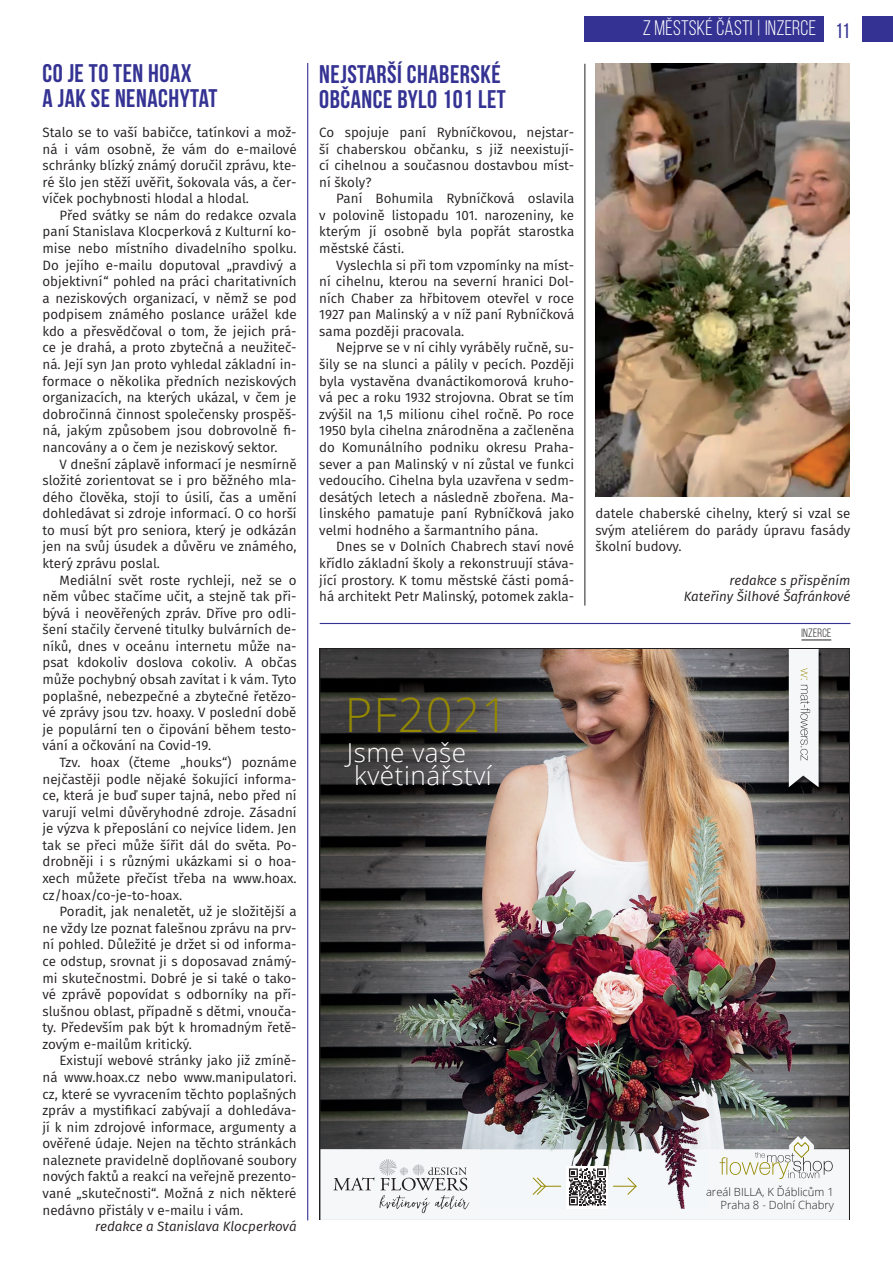
<style>
.page{position:relative;width:893px;height:1263px;background:#fff}
.page>*{position:absolute;margin:0;border:0;box-sizing:border-box;transform-origin:0 0}
.t1{font:300 47.1px "Open Sans";letter-spacing:.02em;color:#958900}
.t2{font:300 26.1px/22.5px "Open Sans";letter-spacing:.02em;color:#fff}
.t3{font:700 25.5px/25.5px "Bebas Neue";letter-spacing:.02em;color:#343293}
.t4{font:21px "Bebas Neue";letter-spacing:.01em;color:#fff}
.t5{font:13.5px/16.6px "Fira Sans";color:#231f20;text-align:justify}
.t6{font:italic 13.5px/16.6px "Fira Sans";color:#231f20;text-align:right}
.t7{font:12px "Bebas Neue";letter-spacing:.02em;color:#231f20}
.t8{font:300 11.25px/13.5px "Open Sans";color:#231f20;text-align:right}
.s1{font-weight:300}
.s2{color:#343293}
</style>
<div class="page">
<img style="left:320px;top:648px;width:530px;height:571px">
<hr style="left:585px;top:64px;width:1px;height:541px;background:#231f20">
<img style="left:595px;top:64px;width:255px;height:432px">
<hr style="left:801px;top:640px;width:30px;height:1px;background:#231f20">
<hr style="left:307px;top:63px;width:1px;height:1157px;background:#343293">
<hr style="left:320px;top:623px;width:530px;height:1px;background:#343293">
<div style="left:863px;top:16px;width:30px;height:26px;background:#343293"></div>
<div style="left:584px;top:16px;width:239px;height:26px;background:#343293"></div>
<h3 class="t3" style="left:43px;top:60px;width:176px">CO JE TO TEN HOAX<br>A JAK SE NENACHYTAT</h3>
<p class="t5" style="left:43px;top:124px;width:256px">Stalo se to vaší babičce, tatínkovi a mož&shy;ná i vám osobně, že vám do e-mailové schránky blízký známý doručil zprávu, kte&shy;ré šlo jen stěží uvěřit, šokovala vás, a čer&shy;víček pochybnosti hlodal a hlodal.</p>
<p class="t5" style="left:43px;top:207px;width:256px;text-indent:17px">Před svátky se nám do redakce ozvala paní Stanislava Klocperková z Kulturní ko&shy;mise nebo místního divadelního spolku.<br>Do jejího e-mailu doputoval „pravdivý a objektivní“ pohled na práci charitativních a neziskových organizací, v němž se pod podpisem známého poslance urážel kde kdo a přesvědčoval o tom, že jejich prá&shy;ce je drahá, a proto zbytečná a neužiteč&shy;ná. Její syn Jan proto vyhledal základní in&shy;formace o několika předních neziskových organizacích, na kterých ukázal, v čem je dobročinná činnost společensky prospěš&shy;ná, jakým způsobem jsou dobrovolně fi&shy;nancovány a o čem je neziskový sektor.</p>
<p class="t5" style="left:43px;top:455px;width:256px;text-indent:17px">V dnešní záplavě informací je nesmírně složité zorientovat se i pro běžného mla&shy;dého člověka, stojí to úsilí, čas a umění dohledávat si zdroje informací. O co horší to musí být pro seniora, který je odkázán jen na svůj úsudek a důvěru ve známého, který zprávu poslal.</p>
<p class="t5" style="left:43px;top:571px;width:256px;text-indent:17px">Mediální svět roste rychleji, než se o něm vůbec stačíme učit, a stejně tak při&shy;bývá i neověřených zpráv. Dříve pro odli&shy;šení stačily červené titulky bulvárních de&shy;níků, dnes v oceánu internetu může na&shy;psat kdokoliv doslova cokoliv. A občas může pochybný obsah zavítat i k vám. Tyto poplašné, nebezpečné a zbytečné řetězo&shy;vé zprávy jsou tzv. hoaxy. V poslední době je populární ten o čipování během testo&shy;vání a očkování na Covid-19.</p>
<p class="t5" style="left:43px;top:754px;width:256px;text-indent:17px">Tzv. hoax (čteme „houks“) poznáme nejčastěji podle nějaké šokující informa&shy;ce, která je buď super tajná, nebo před ní varují velmi důvěryhodné zdroje. Zásadní je výzva k přeposlání co nejvíce lidem. Jen tak se přeci může šířit dál do světa. Po&shy;drobněji i s různými ukázkami si o hoa&shy;xech můžete přečíst třeba na www.hoax. cz/hoax/co-je-to-hoax.</p>
<p class="t5" style="left:43px;top:903px;width:256px;text-indent:17px">Poradit, jak nenaletět, už je složitější a ne vždy lze poznat falešnou zprávu na prv&shy;ní pohled. Důležité je držet si od informa&shy;ce odstup, srovnat ji s doposavad známý&shy;mi skutečnostmi. Dobré je si také o tako&shy;vé zprávě popovídat s odborníky na pří&shy;slušnou oblast, případně s dětmi, vnouča&shy;ty. Především pak být k hromadným řetě&shy;zovým e-mailům kritický.</p>
<p class="t5" style="left:43px;top:1052px;width:256px;text-indent:17px">Existují webové stránky jako již zmíně&shy;ná www.hoax.cz nebo www.manipulatori. cz, které se vyvracením těchto poplašných zpráv a mystifikací zabývají a dohledáva&shy;jí k nim zdrojové informace, argumenty a ověřené údaje. Nejen na těchto stránkách naleznete pravidelně doplňované soubory nových faktů a reakcí na veřejně prezento&shy;vané „skutečnosti“. Možná z nich některé nedávno přistály v e-mailu i vám.</p>
<p class="t6" style="left:95px;top:1218px;width:203px">redakce a Stanislava Klocperková</p>
<h3 class="t3" style="left:319px;top:61px;width:188px">NEJSTARŠÍ CHABERSKÉ<br>OBČANCE BYLO 101 LET</h3>
<p class="t5" style="left:319px;top:124px;width:256px">Co spojuje paní Rybníčkovou, nejstar&shy;ší chaberskou občanku, s již neexistují&shy;cí cihelnou a současnou dostavbou míst&shy;ní školy?</p>
<p class="t5" style="left:319px;top:190px;width:256px;text-indent:17px">Paní Bohumila Rybníčková oslavila v polovině listopadu 101. narozeniny, ke kterým jí osobně byla popřát starostka městské části.</p>
<p class="t5" style="left:319px;top:256px;width:256px;text-indent:17px">Vyslechla si při tom vzpomínky na míst&shy;ní cihelnu, kterou na severní hranici Dol&shy;ních Chaber za hřbitovem otevřel v roce 1927 pan Malinský a v níž paní Rybníčková sama později pracovala.</p>
<p class="t5" style="left:319px;top:339px;width:256px;text-indent:17px">Nejprve se v ní cihly vyráběly ručně, su&shy;šily se na slunci a pálily v pecích. Později byla vystavěna dvanáctikomorová kruho&shy;vá pec a roku 1932 strojovna. Obrat se tím zvýšil na 1,5 milionu cihel ročně. Po roce 1950 byla cihelna znárodněna a začleněna do Komunálního podniku okresu Praha&shy;sever a pan Malinský v ní zůstal ve funkci vedoucího. Cihelna byla uzavřena v sedm&shy;desátých letech a následně zbořena. Ma&shy;linského pamatuje paní Rybníčková jako velmi hodného a šarmantního pána.</p>
<p class="t5" style="left:319px;top:538px;width:256px;text-indent:17px">Dnes se v Dolních Chabrech staví nové křídlo základní školy a rekonstruují stáva&shy;jící prostory. K tomu městské části pomá&shy;há architekt Petr Malinský, potomek zakla-</p>
<h3 class="t4" style="left:643px;top:17px;width:208px">Z MĚSTSKÉ ČÁSTI | INZERCE<span class="s1">11</span> <span class="s2">11</span></h3>
<p class="t5" style="left:595px;top:505px;width:256px">datele chaberské cihelny, který si vzal se svým ateliérem do parády úpravu fasády školní budovy.</p>
<p class="t6" style="left:684px;top:571px;width:168px">redakce s přispěním<br>Kateřiny Šilhové Šafránkové</p>
<p class="t7" style="left:801px;top:626px;width:31px">INZERCE</p>
<h1 class="t1" style="left:345px;top:682px;width:165px">PF2021</h1>
<h2 class="t2" style="left:347px;top:741px;width:146px">Jsme vaše květinářství</h2>
<p class="t8" style="left:706px;top:1185px;width:129px">areál BILLA, K Ďáblicům 1<br>Praha 8 - Dolní Chabry</p>
</div>
